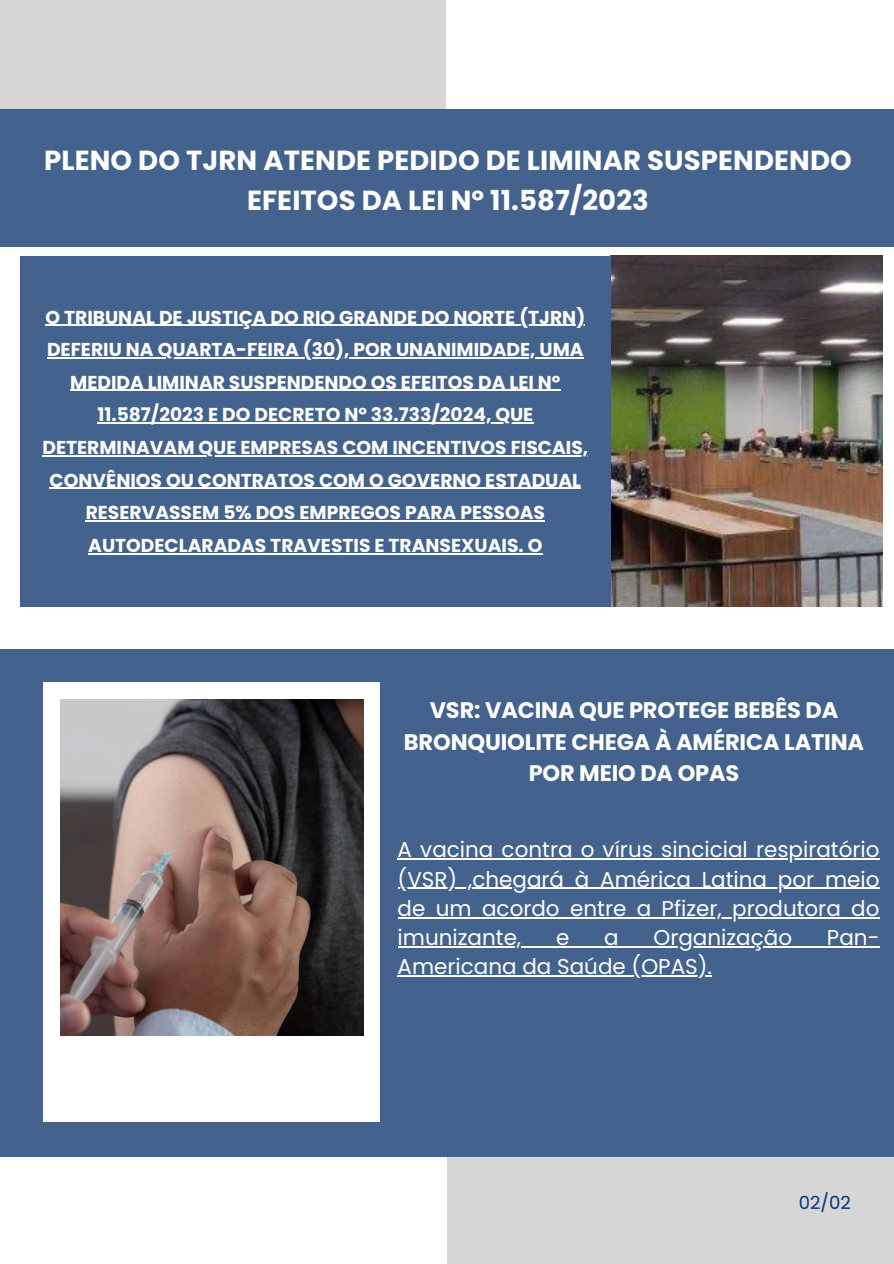
<style>
.page{position:relative;width:894px;height:1264px;background:#fff}
.page>*{position:absolute;margin:0;border:0;box-sizing:border-box;transform-origin:0 0}
.t1{font:700 27.6px/39.3px "Poppins";letter-spacing:.005em;color:#fff;text-align:center}
.t2{font:700 22.5px/31.5px "Poppins";letter-spacing:-.005em;color:#fff;text-align:center}
.t3{font:21.45px/29.2px "Poppins";color:#fff;text-align:justify}
.t4{font:700 18.75px/32.7px "Poppins";color:#fff;text-align:center}
.t5{font:18px "Poppins";color:#00357c}
</style>
<div class="page">
<div style="left:0;top:649px;width:893px;height:508px;background:#43628e"></div>
<div style="left:43px;top:682px;width:337px;height:439px;background:#fff"></div>
<div style="left:0;top:109px;width:893px;height:137px;background:#43628e"></div>
<img style="left:61px;top:699px;width:302px;height:336px">
<img style="left:610px;top:256px;width:272px;height:350px">
<div style="left:0;top:0;width:446px;height:109px;background:#d6d6d6"></div>
<div style="left:446px;top:1157px;width:447px;height:106px;background:#d6d6d6"></div>
<div style="left:20px;top:256px;width:590px;height:350px;background:#43628e"></div>
<svg style="left:397px;top:858px;width:23px;height:1px"></svg>
<hr style="left:420px;top:858px;width:459px;height:1px;background:#fff">
<hr style="left:397px;top:887px;width:482px;height:2px;background:#fff">
<hr style="left:397px;top:917px;width:482px;height:1px;background:#fff">
<hr style="left:397px;top:946px;width:482px;height:1px;background:#fff">
<hr style="left:397px;top:975px;width:314px;height:1px;background:#fff">
<hr style="left:45px;top:324px;width:540px;height:2px;background:#fff">
<hr style="left:47px;top:357px;width:536px;height:1px;background:#fff">
<hr style="left:70px;top:390px;width:490px;height:1px;background:#fff">
<hr style="left:97px;top:422px;width:436px;height:1px;background:#fff">
<hr style="left:42px;top:455px;width:546px;height:1px;background:#fff">
<hr style="left:50px;top:488px;width:531px;height:1px;background:#fff">
<hr style="left:86px;top:520px;width:459px;height:1px;background:#fff">
<hr style="left:88px;top:553px;width:454px;height:1px;background:#fff">
<h1 class="t1" style="left:44px;top:141px;width:808px">PLENO DO TJRN ATENDE PEDIDO DE LIMINAR SUSPENDENDO<br>EFEITOS DA LEI Nº 11.587/2023</h1>
<p class="t4" style="left:42px;top:300px;width:547px">O TRIBUNAL DE JUSTIÇA DO RIO GRANDE DO NORTE (TJRN)<br>DEFERIU NA QUARTA-FEIRA (30), POR UNANIMIDADE, UMA MEDIDA LIMINAR SUSPENDENDO OS EFEITOS DA LEI Nº 11.587/2023 E DO DECRETO Nº 33.733/2024, QUE DETERMINAVAM QUE EMPRESAS COM INCENTIVOS FISCAIS, CONVÊNIOS OU CONTRATOS COM O GOVERNO ESTADUAL RESERVASSEM 5% DOS EMPREGOS PARA PESSOAS AUTODECLARADAS TRAVESTIS E TRANSEXUAIS. O</p>
<p class="t2" style="left:404px;top:694px;width:461px">VSR: VACINA QUE PROTEGE BEBÊS DA<br>BRONQUIOLITE CHEGA À AMÉRICA LATINA<br>POR MEIO DA OPAS</p>
<h2 class="t3" style="left:397px;top:835px;width:483px">A vacina contra o vírus sincicial respiratório (VSR) ,chegará à América Latina por meio de um acordo entre a Pfizer, produtora do imunizante,</h2>
<p class="t3" style="left:556px;top:923px;width:15px">e</p>
<p class="t3" style="left:604px;top:923px;width:16px">a</p>
<p class="t3" style="left:653px;top:923px;width:140px">Organização</p>
<p class="t3" style="left:826px;top:923px;width:54px">Pan-</p>
<p class="t3" style="left:397px;top:952px;width:316px">Americana da Saúde (OPAS).</p>
<h3 class="t5" style="left:798px;top:1189px;width:53px">02/02</h3>
</div>
